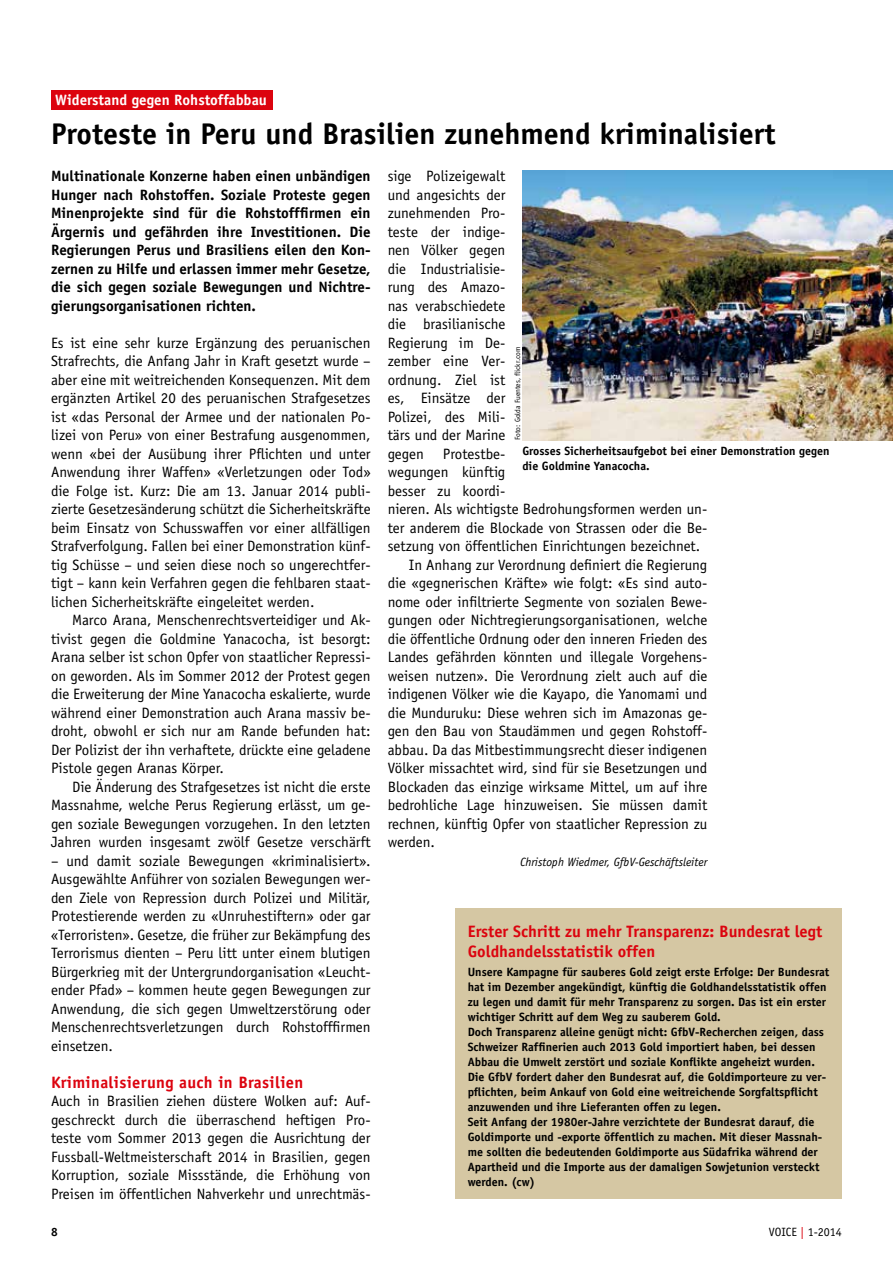
<style>
.page{position:relative;width:893px;height:1263px;background:#fff}
.page>*{position:absolute;margin:0;border:0;box-sizing:border-box;transform-origin:0 0}
.t1{font:700 30px "Officina Sans Std";color:#000}
.t2{font:700 16.5px/19.8px "Officina Sans Std";color:#dc030e}
.t3{font:700 16.5px "Officina Sans Std";letter-spacing:.02em;color:#dc030e}
.t4{font:15px/18.5px "Officina Sans Std";color:#000;text-align:justify}
.t5{font:700 15px/18.5px "Officina Sans Std";color:#000;text-align:justify}
.t6{font:700 15px "Officina Sans Std";color:#fff}
.t7{font:700 12px/15px "Officina Sans Std";color:#000}
.t8{font:italic 12px "Officina Sans Std";color:#000}
.t9{font:12px "Officina Sans Std";color:#000}
.t10{font:7.5px "Officina Sans Std";color:#000}
.s1{color:#dc030e}
</style>
<div class="page">
<div style="left:51px;top:90px;width:221px;height:19px;background:#dc030e"></div>
<div style="left:455px;top:908px;width:387px;height:291px;background:#d5c7a3"></div>
<img style="left:522px;top:170px;width:371px;height:270px">
<p class="t6" style="left:55px;top:91px;width:213px">Widerstand gegen Rohstoffabbau</p>
<h1 class="t1" style="left:51px;top:115px;width:726px">Proteste in Peru und Brasilien zunehmend kriminalisiert</h1>
<p class="t5" style="left:51px;top:167px;width:321px">Multinationale Konzerne haben einen unbändigen Hunger nach Rohstoffen. Soziale Proteste gegen Minenprojekte sind für die Rohstofffirmen ein Ärgernis und gefährden ihre Investitionen. Die Regierungen Perus und Brasiliens eilen den Kon&shy;zernen zu Hilfe und erlassen immer mehr Gesetze, die sich gegen soziale Bewegungen und Nichtre&shy;gierungsorganisationen richten.</p>
<p class="t4" style="left:51px;top:333px;width:321px">Es ist eine sehr kurze Ergänzung des peruanischen Strafrechts, die Anfang Jahr in Kraft gesetzt wurde – aber eine mit weitreichenden Konsequenzen. Mit dem ergänzten Artikel 20 des peruanischen Strafgesetzes ist «das Personal der Armee und der nationalen Po&shy;lizei von Peru» von einer Bestrafung ausgenommen, wenn «bei der Ausübung ihrer Pflichten und unter Anwendung ihrer Waffen» «Verletzungen oder Tod» die Folge ist. Kurz: Die am 13. Januar 2014 publi&shy;zierte Gesetzesänderung schützt die Sicherheitskräfte beim Einsatz von Schusswaffen vor einer allfälligen Strafverfolgung. Fallen bei einer Demonstration künf&shy;tig Schüsse – und seien diese noch so ungerechtfer&shy;tigt – kann kein Verfahren gegen die fehlbaren staat&shy;lichen Sicherheitskräfte eingeleitet werden.</p>
<p class="t4" style="left:51px;top:611px;width:321px;text-indent:21px">Marco Arana, Menschenrechtsverteidiger und Ak&shy;tivist gegen die Goldmine Yanacocha, ist besorgt:<br>Arana selber ist schon Opfer von staatlicher Repressi&shy;on geworden. Als im Sommer 2012 der Protest gegen die Erweiterung der Mine Yanacocha eskalierte, wurde während einer Demonstration auch Arana massiv be&shy;droht, obwohl er sich nur am Rande befunden hat:<br>Der Polizist der ihn verhaftete, drückte eine geladene Pistole gegen Aranas Körper.</p>
<p class="t4" style="left:51px;top:777px;width:321px;text-indent:21px">Die Änderung des Strafgesetzes ist nicht die erste Massnahme, welche Perus Regierung erlässt, um ge&shy;gen soziale Bewegungen vorzugehen. In den letzten Jahren wurden insgesamt zwölf Gesetze verschärft</p>
<p class="t4" style="left:51px;top:851px;width:321px">– und damit soziale Bewegungen «kriminalisiert».<br>Ausgewählte Anführer von sozialen Bewegungen wer&shy;den Ziele von Repression durch Polizei und Militär, Protestierende werden zu «Unruhestiftern» oder gar «Terroristen». Gesetze, die früher zur Bekämpfung des Terrorismus dienten – Peru litt unter einem blutigen Bürgerkrieg mit der Untergrundorganisation «Leucht&shy;ender Pfad» – kommen heute gegen Bewegungen zur Anwendung, die sich gegen Umweltzerstörung oder Menschenrechtsverletzungen durch Rohstofffirmen einsetzen.</p>
<p class="t3" style="left:51px;top:1072px;width:254px">Kriminalisierung auch in Brasilien</p>
<p class="t4" style="left:51px;top:1092px;width:321px">Auch in Brasilien ziehen düstere Wolken auf: Auf&shy;geschreckt durch die überraschend heftigen Pro&shy;teste vom Sommer 2013 gegen die Ausrichtung der Fussball-Weltmeisterschaft 2014 in Brasilien, gegen Korruption, soziale Missstände, die Erhöhung von Preisen im öffentlichen Nahverkehr und unrechtmäs-</p>
<p class="t4" style="left:388px;top:167px;width:119px">sige Polizeigewalt und angesichts der zunehmenden Pro&shy;teste der indige&shy;nen Völker gegen die Industrialisie&shy;rung des Amazo&shy;nas verabschiedete die brasilianische Regierung im De&shy;zember eine Ver&shy;ordnung. Ziel ist es, Einsätze der Polizei, des Mili&shy;tärs und der Marine gegen</p>
<p class="t10" style="left:513px;top:440px;width:95px;rotate:-90deg">Foto: Golda Fuentes, flickr.com</p>
<p class="t7" style="left:522px;top:443px;width:309px">Grosses Sicherheitsaufgebot bei einer Demonstration gegen die Goldmine Yanacocha.</p>
<p class="t4" style="left:443px;top:444px;width:64px">Protestbe-</p>
<p class="t4" style="left:388px;top:463px;width:119px">wegungen künftig</p>
<p class="t4" style="left:388px;top:481px;width:119px">besser zu koordi-</p>
<p class="t4" style="left:388px;top:500px;width:321px">nieren. Als wichtigste Bedrohungsformen werden un-</p>
<p class="t4" style="left:388px;top:518px;width:321px">ter anderem die Blockade von Strassen oder die Be-</p>
<p class="t4" style="left:388px;top:537px;width:314px">setzung von öffentlichen Einrichtungen bezeichnet.</p>
<p class="t4" style="left:409px;top:555px;width:300px">In Anhang zur Verordnung definiert die Regierung</p>
<p class="t4" style="left:388px;top:574px;width:321px">die «gegnerischen Kräfte» wie folgt: «Es sind auto-</p>
<p class="t4" style="left:388px;top:592px;width:321px">nome oder infiltrierte Segmente von sozialen Bewe-</p>
<p class="t4" style="left:388px;top:611px;width:321px">gungen oder Nichtregierungsorganisationen, welche</p>
<p class="t4" style="left:388px;top:629px;width:321px">die öffentliche Ordnung oder den inneren Frieden des</p>
<p class="t4" style="left:388px;top:648px;width:321px">Landes gefährden könnten und illegale Vorgehens-</p>
<p class="t4" style="left:388px;top:666px;width:321px">weisen nutzen». Die Verordnung zielt auch auf die</p>
<p class="t4" style="left:388px;top:685px;width:321px">indigenen Völker wie die Kayapo, die Yanomami und</p>
<p class="t4" style="left:388px;top:703px;width:321px">die Munduruku: Diese wehren sich im Amazonas ge-</p>
<p class="t4" style="left:388px;top:722px;width:321px">gen den Bau von Staudämmen und gegen Rohstoff-</p>
<p class="t4" style="left:388px;top:740px;width:321px">abbau. Da das Mitbestimmungsrecht dieser indigenen</p>
<p class="t4" style="left:388px;top:759px;width:321px">Völker missachtet wird, sind für sie Besetzungen und</p>
<p class="t4" style="left:388px;top:777px;width:321px">Blockaden das einzige wirksame Mittel, um auf ihre</p>
<p class="t4" style="left:388px;top:796px;width:321px">bedrohliche Lage hinzuweisen. Sie müssen damit</p>
<p class="t4" style="left:388px;top:814px;width:321px">rechnen, künftig Opfer von staatlicher Repression zu</p>
<p class="t4" style="left:388px;top:833px;width:49px">werden.</p>
<p class="t8" style="left:520px;top:854px;width:189px">Christoph Wiedmer, GfbV-Geschäftsleiter</p>
<p class="t2" style="left:468px;top:922px;width:356px">Erster Schritt zu mehr Transparenz: Bundesrat legt<br>Goldhandelsstatistik offen</p>
<p class="t7" style="left:468px;top:965px;width:363px">Unsere Kampagne für sauberes Gold zeigt erste Erfolge: Der Bundesrat hat im Dezember angekündigt, künftig die Goldhandelsstatistik offen zu legen und damit für mehr Transparenz zu sorgen. Das ist ein erster wichtiger Schritt auf dem Weg zu sauberem Gold.<br>Doch Transparenz alleine genügt nicht: GfbV-Recherchen zeigen, dass Schweizer Raffinerien auch 2013 Gold importiert haben, bei dessen Abbau die Umwelt zerstört und soziale Konflikte angeheizt wurden.<br>Die GfbV fordert daher den Bundesrat auf, die Goldimporteure zu ver&shy;pflichten, beim Ankauf von Gold eine weitreichende Sorgfaltspflicht anzuwenden und ihre Lieferanten offen zu legen.<br>Seit Anfang der 1980er-Jahre verzichtete der Bundesrat darauf, die Goldimporte und -exporte öffentlich zu machen. Mit dieser Massnah&shy;me sollten die bedeutenden Goldimporte aus Südafrika während der Apartheid und die Importe aus der damaligen Sowjetunion versteckt werden. (cw)</p>
<p class="t7" style="left:51px;top:1224px;width:8px">8</p>
<p class="t9" style="left:769px;top:1224px;width:74px">VOICE <span class="s1">|</span> 1-2014</p>
</div>
